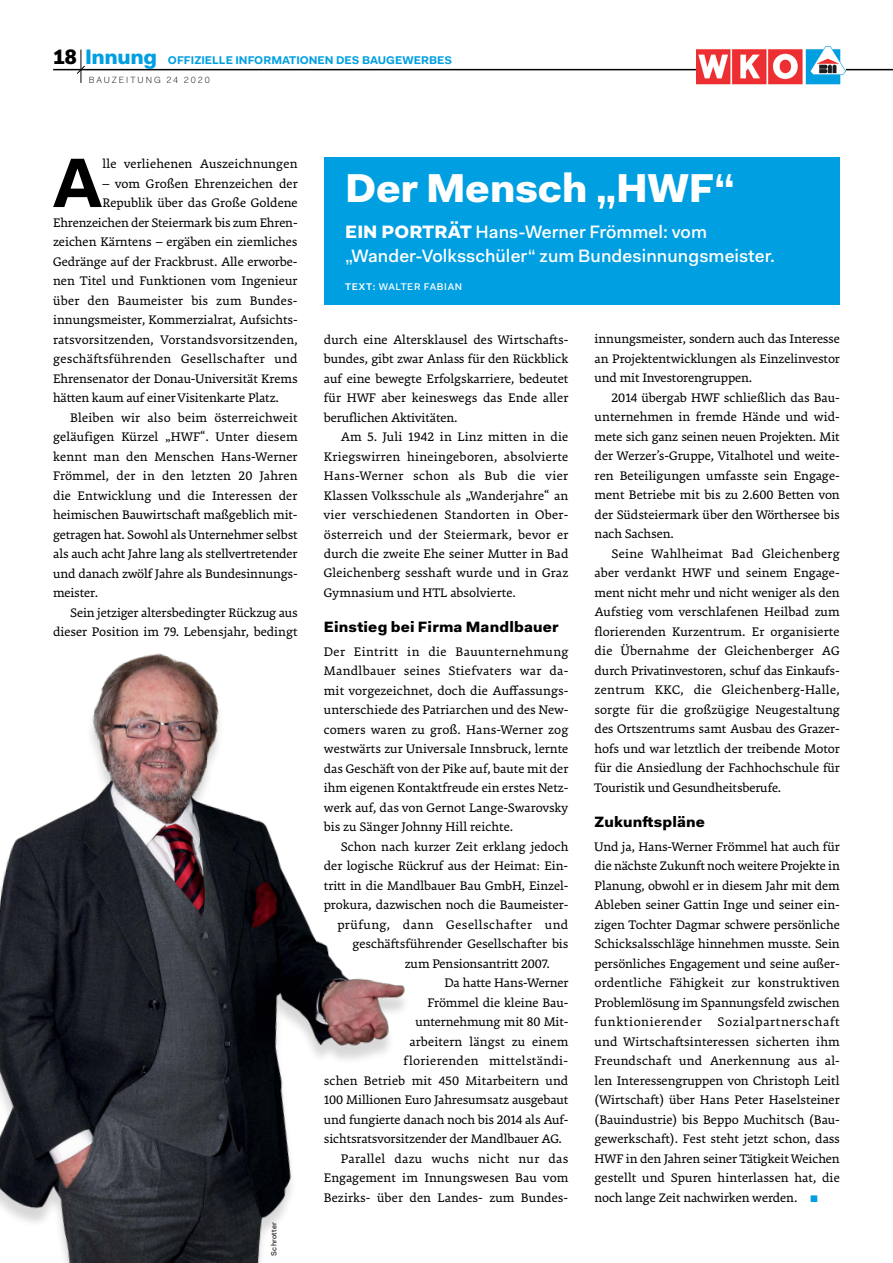
<style>
.page{position:relative;width:893px;height:1263px;background:#fff}
.page>*{position:absolute;margin:0;border:0;box-sizing:border-box;transform-origin:0 0}
.t1{font:700 70.2px "Fakt Pro";color:#000}
.t2{font:900 40.5px "Fakt Pro";letter-spacing:-.01em;color:#fff}
.t3{font:900 21px "Fakt Pro";color:#000}
.t4{font:500 18px/24px "Fakt Pro";letter-spacing:.005em;color:#fff}
.t5{font:900 15px "Fakt Pro";letter-spacing:.01em;color:#000}
.t6{font:13.5px/19.5px "Premiera";letter-spacing:-.005em;color:#000;text-align:justify}
.t7{font:13.5px "Premiera";letter-spacing:.02em;color:#000}
.t8{font:13.5px "Premiera";letter-spacing:.015em;color:#000}
.t9{font:13.5px "Premiera";letter-spacing:.035em;color:#000}
.t10{font:13.5px "Premiera";letter-spacing:.025em;color:#000}
.t11{font:700 11.25px "Fakt Pro";color:#009fe1}
.t12{font:500 9.75px "Fakt Pro";letter-spacing:.07em;color:#fff}
.t13{font:300 9px "Fakt Pro";letter-spacing:.215em;color:#000}
.t14{font:7.5px "Fakt Pro";letter-spacing:.03em;color:#000}
.s1{font-weight:900;font-size:21px}
.s2{font-weight:900}
.s3{font-weight:600}
.s4{font-family:"Fakt Sm Con Pro Blond";color:#009fe1}
</style>
<div class="page">
<hr style="left:53px;top:69px;width:840px;height:1px;background:#000">
<hr style="left:81px;top:50px;width:1px;height:33px;background:#000">
<svg style="left:76px;top:65px;width:9px;height:9px"></svg>
<img style="left:697px;top:47px;width:148px;height:38px">
<div style="left:324px;top:157px;width:516px;height:148px;background:#009fe1"></div>
<img style="left:0;top:653px;width:405px;height:610px">
<h3 class="t3" style="left:53px;top:43px;width:25px">18</h3>
<p class="t11" style="left:85px;top:53px;width:369px"><span class="s1">Innung</span> OFFIZIELLE INFORMATIONEN DES BAUGEWERBES</p>
<p class="t13" style="left:89px;top:74px;width:123px">BAUZEITUNG 24 2020</p>
<h1 class="t1" style="left:53px;top:136px;width:51px">A</h1>
<p class="t6" style="left:102px;top:154px;width:197px">lle verliehenen Auszeichnungen</p>
<p class="t6" style="left:102px;top:173px;width:197px">– vom Großen Ehrenzeichen der</p>
<p class="t6" style="left:102px;top:193px;width:197px">Republik über das Große Goldene</p>
<p class="t6" style="left:53px;top:213px;width:246px">Ehrenzeichen der Steiermark bis zum Ehren-</p>
<p class="t6" style="left:53px;top:232px;width:246px">zeichen Kärntens – ergäben ein ziemliches</p>
<p class="t6" style="left:53px;top:251px;width:246px">Gedränge auf der Frackbrust. Alle erworbe-</p>
<p class="t6" style="left:53px;top:271px;width:246px">nen Titel und Funktionen vom Ingenieur</p>
<p class="t8" style="left:53px;top:292px;width:246px">über den Baumeister bis zum Bundes-</p>
<p class="t6" style="left:53px;top:310px;width:246px">innungsmeister, Kommerzialrat, Aufsichts-</p>
<p class="t6" style="left:53px;top:329px;width:246px">ratsvorsitzenden, Vorstandsvorsitzenden,</p>
<p class="t7" style="left:53px;top:351px;width:246px">geschäftsführenden Gesellschafter und</p>
<p class="t6" style="left:53px;top:368px;width:246px">Ehrensenator der Donau-Universität Krems</p>
<p class="t6" style="left:53px;top:388px;width:227px">hätten kaum auf einer Visitenkarte Platz.</p>
<p class="t6" style="left:70px;top:407px;width:229px">Bleiben wir also beim österreichweit</p>
<p class="t6" style="left:53px;top:427px;width:246px">geläufigen Kürzel „HWF“. Unter diesem</p>
<p class="t6" style="left:53px;top:446px;width:246px">kennt man den Menschen Hans--Werner</p>
<p class="t6" style="left:53px;top:466px;width:246px">Frömmel, der in den letzten 20 Jahren</p>
<p class="t6" style="left:53px;top:485px;width:246px">die Entwicklung und die Interessen der</p>
<p class="t6" style="left:53px;top:505px;width:246px">heimischen Bauwirtschaft maßgeblich mit-</p>
<p class="t6" style="left:53px;top:525px;width:246px">getragen hat. Sowohl als Unternehmer selbst</p>
<p class="t6" style="left:53px;top:544px;width:246px">als auch acht Jahre lang als stellvertretender</p>
<p class="t6" style="left:53px;top:563px;width:246px">und danach zwölf Jahre als Bundesinnungs-</p>
<p class="t6" style="left:53px;top:583px;width:47px">meister.</p>
<p class="t6" style="left:70px;top:602px;width:229px">Sein jetziger altersbedingter Rückzug aus</p>
<p class="t6" style="left:53px;top:622px;width:246px">dieser Position im 79. Lebensjahr, bedingt</p>
<p class="t14" style="left:269px;top:1256px;width:35px;rotate:-90deg">Schrotter</p>
<h2 class="t2" style="left:345px;top:161px;width:391px">Der Mensch „HWF“</h2>
<h3 class="t4" style="left:345px;top:220px;width:431px"><span class="s2">EIN PORTRÄT</span> Hans-Werner Frömmel: vom „Wander-Volksschüler“ zum Bundesinnungsmeister.</h3>
<p class="t12" style="left:345px;top:281px;width:119px"><span class="s3">TEXT:</span> WALTER FABIAN</p>
<p class="t6" style="left:324px;top:329px;width:246px">durch eine Altersklausel des Wirtschafts&shy;bundes, gibt zwar Anlass für den Rückblick auf eine bewegte Erfolgskarriere, bedeutet für HWF aber keineswegs das Ende aller beruflichen Aktivitäten.</p>
<p class="t6" style="left:324px;top:427px;width:246px;text-indent:17px">Am 5. Juli 1942 in Linz mitten in die Kriegswirren hineingeboren, absolvierte Hans-Werner schon als Bub die vier Klassen Volksschule als „Wanderjahre“ an vier verschiedenen Standorten in Ober&shy;österreich und der Steiermark, bevor er durch die zweite Ehe seiner Mutter in Bad Gleichenberg sesshaft wurde und in Graz Gymnasium und HTL absolvierte.</p>
<p class="t5" style="left:324px;top:616px;width:236px">Einstieg bei Firma Mandlbauer</p>
<p class="t6" style="left:324px;top:642px;width:246px">Der Eintritt in die Bauunternehmung Mandlbauer seines Stiefvaters war da&shy;mit vorgezeichnet, doch die Auffassungs&shy;unterschiede des Patriarchen und des New&shy;comers waren zu groß. Hans-Werner zog westwärts zur Universale Innsbruck, lernte das Geschäft von der Pike auf, baute mit der ihm eigenen Kontaktfreude ein erstes Netz&shy;werk auf, das von Gernot Lange-Swarovsky bis zu Sänger Johnny Hill reichte.</p>
<p class="t6" style="left:341px;top:836px;width:229px">Schon nach kurzer Zeit erklang jedoch</p>
<p class="t6" style="left:324px;top:856px;width:246px">der logische Rückruf aus der Heimat: Ein-</p>
<p class="t6" style="left:324px;top:875px;width:246px">tritt in die Mandlbauer Bau GmbH, Einzel-</p>
<p class="t6" style="left:324px;top:895px;width:246px">prokura, dazwischen noch die Baumeister-</p>
<p class="t9" style="left:337px;top:916px;width:232px">prüfung, dann Gesellschafter und</p>
<p class="t6" style="left:352px;top:934px;width:218px">geschäftsführender Gesellschafter bis</p>
<p class="t6" style="left:405px;top:953px;width:147px">zum Pensionsantritt 2007.</p>
<p class="t6" style="left:444px;top:973px;width:125px">Da hatte Hans-Werner</p>
<p class="t6" style="left:427px;top:992px;width:142px">Frömmel die kleine Bau-</p>
<p class="t6" style="left:415px;top:1012px;width:154px">unternehmung mit 80 Mit-</p>
<p class="t6" style="left:409px;top:1031px;width:160px">arbeitern längst zu einem</p>
<p class="t10" style="left:403px;top:1053px;width:166px">florierenden mittelständi-</p>
<p class="t6" style="left:324px;top:1070px;width:246px">schen Betrieb mit 450 Mitarbeitern und</p>
<p class="t6" style="left:324px;top:1090px;width:246px">100 Millionen Euro Jahresumsatz ausgebaut</p>
<p class="t6" style="left:324px;top:1109px;width:246px">und fungierte danach noch bis 2014 als Auf-</p>
<p class="t6" style="left:324px;top:1129px;width:239px">sichtsratsvorsitzender der Mandlbauer AG.</p>
<p class="t7" style="left:341px;top:1150px;width:229px">Parallel dazu wuchs nicht nur das</p>
<p class="t6" style="left:324px;top:1168px;width:246px">Engagement im Innungswesen Bau vom</p>
<p class="t6" style="left:324px;top:1187px;width:246px">Bezirks- über den Landes- zum Bundes-</p>
<p class="t6" style="left:595px;top:329px;width:247px">innungsmeister, sondern auch das Interesse an Projektentwicklungen als Einzelinvestor und mit Investorengruppen.</p>
<p class="t6" style="left:595px;top:388px;width:247px;text-indent:17px">2014 übergab HWF schließlich das Bau&shy;unternehmen in fremde Hände und wid&shy;mete sich ganz seinen neuen Projekten. Mit der Werzer’s-Gruppe, Vitalhotel und weite&shy;ren Beteiligungen umfasste sein Engage&shy;ment Betriebe mit bis zu 2.600 Betten von der Südsteiermark über den Wörthersee bis nach Sachsen.</p>
<p class="t6" style="left:595px;top:544px;width:247px;text-indent:17px">Seine Wahlheimat Bad Gleichenberg aber verdankt HWF und seinem Engage&shy;ment nicht mehr und nicht weniger als den Aufstieg vom verschlafenen Heilbad zum florierenden Kurzentrum. Er organisierte die Übernahme der Gleichenberger AG durch Privatinvestoren, schuf das Einkaufs&shy;zentrum KKC, die Gleichenberg-Halle, sorgte für die großzügige Neugestaltung des Ortszentrums samt Ausbau des Grazer&shy;hofs und war letztlich der treibende Motor für die Ansiedlung der Fachhochschule für Touristik und Gesundheitsberufe.</p>
<p class="t5" style="left:595px;top:811px;width:112px">Zukunftspläne</p>
<p class="t6" style="left:595px;top:837px;width:247px">Und ja, Hans-Werner Frömmel hat auch für die nächste Zukunft noch weitere Projekte in Planung, obwohl er in diesem Jahr mit dem Ableben seiner Gattin Inge und seiner ein&shy;zigen Tochter Dagmar schwere persönliche Schicksalsschläge hinnehmen musste. Sein persönliches Engagement und seine außer&shy;ordentliche Fähigkeit zur konstruktiven Problemlösung im Spannungsfeld zwischen funktionierender Sozialpartnerschaft und Wirtschaftsinteressen sicherten ihm Freundschaft und Anerkennung aus al&shy;len Interessengruppen von Christoph Leitl (Wirtschaft) über Hans Peter Haselsteiner (Bauindustrie) bis Beppo Muchitsch (Bau&shy;gewerkschaft). Fest steht jetzt schon, dass HWF in den Jahren seiner Tätigkeit Weichen gestellt und Spuren hinterlassen hat, die noch lange Zeit nachwirken werden. <span class="s4">◼</span></p>
</div>
